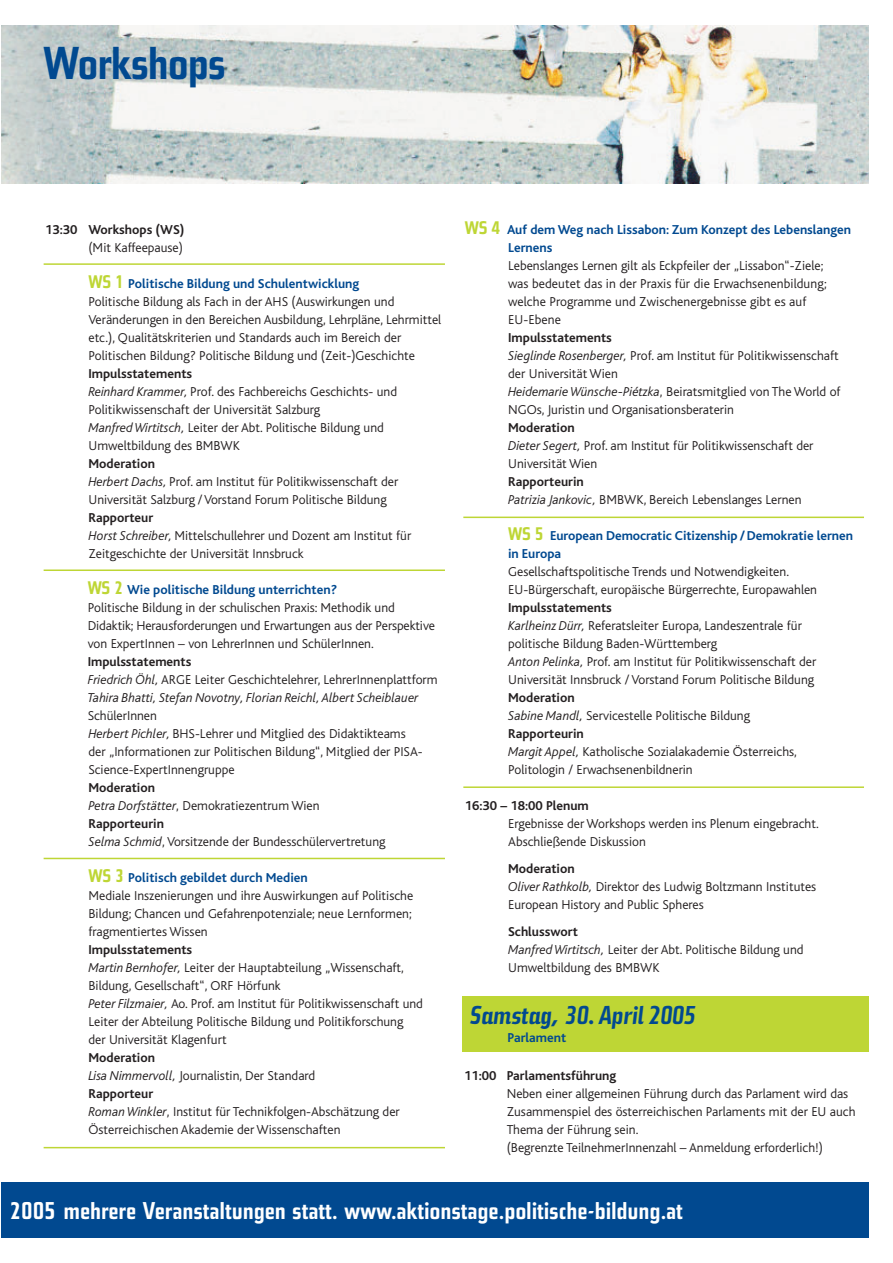
<style>
.page{position:relative;width:893px;height:1263px;background:#fff}
.page>*{position:absolute;margin:0;border:0;box-sizing:border-box;transform-origin:0 0}
.t1{font:700 45.6px "Steile Futura BQ";color:#014990}
.t2{font:italic 700 25.5px "Steile Futura BQ";color:#014990}
.t3{font:700 24px "Steile Futura BQ";letter-spacing:.02em;color:#fff}
.t4{font:300 13.5px/18px "Bliss";color:#231f20}
.t5{font:italic 300 13.5px/18px "Bliss";color:#231f20}
.t6{font:700 13.5px/18px "Bliss";letter-spacing:-.005em;color:#014990}
.t7{font:700 13.5px "Bliss";color:#231f20}
.s1{font-family:"Steile Futura BQ";font-weight:700;font-size:18px;color:#bed635}
.s2{font-weight:700;color:#014990}
.s3{font-weight:700}
.s4{font-style:italic}
.s5{font-weight:700;font-style:normal}
.s6{font-style:normal}
.s7{font-family:"Steile Futura BQ";font-size:18px;color:#bed635}
</style>
<div class="page">
<img style="left:1px;top:26px;width:867px;height:157px">
<div style="left:462px;top:996px;width:406px;height:56px;background:#bed635"></div>
<hr style="left:44px;top:263px;width:401px;height:2px;background:#bed635">
<hr style="left:44px;top:570px;width:401px;height:1px;background:#bed635">
<hr style="left:44px;top:858px;width:401px;height:1px;background:#bed635">
<hr style="left:44px;top:1147px;width:401px;height:1px;background:#bed635">
<hr style="left:463px;top:786px;width:401px;height:2px;background:#bed635">
<hr style="left:463px;top:517px;width:401px;height:1px;background:#bed635">
<div style="left:1px;top:1182px;width:867px;height:55px;background:#014990"></div>
<h1 class="t1" style="left:44px;top:47px;width:183px">Workshops</h1>
<p class="t7" style="left:45px;top:224px;width:141px">13:30 Workshops (WS)</p>
<p class="t4" style="left:88px;top:240px;width:96px">(Mit Kaffeepause)</p>
<p class="t4" style="left:88px;top:276px;width:354px"><span class="s1">WS 1</span> <span class="s2">Politische Bildung und Schulentwicklung<br></span>Politische Bildung als Fach in der AHS (Auswirkungen und Veränderungen in den Bereichen Ausbildung, Lehrpläne, Lehrmittel etc.), Qualitätskriterien und Standards auch im Bereich der Politischen Bildung? Politische Bildung und (Zeit-)Geschichte</p>
<p class="t4" style="left:88px;top:366px;width:310px"><span class="s3">Impulsstatements<br></span><span class="s4">Reinhard Krammer,</span> Prof. des Fachbereichs Geschichts- und Politikwissenschaft der Universität Salzburg<br><span class="s4">Manfred Wirtitsch,</span> Leiter der Abt. Politische Bildung und Umweltbildung des BMBWK</p>
<p class="t4" style="left:88px;top:456px;width:311px"><span class="s3">Moderation<br></span><span class="s4">Herbert Dachs,</span> Prof. am Institut für Politikwissenschaft der<br>Universität Salzburg /Vorstand Forum Politische Bildung</p>
<p class="t4" style="left:88px;top:510px;width:324px"><span class="s3">Rapporteur<br></span><span class="s4">Horst Schreiber,</span> Mittelschullehrer und Dozent am Institut für<br>Zeitgeschichte der Universität Innsbruck</p>
<p class="t4" style="left:88px;top:582px;width:349px"><span class="s1">WS 2</span> <span class="s2">Wie politische Bildung unterrichten?<br></span>Politische Bildung in der schulischen Praxis: Methodik und Didaktik; Herausforderungen und Erwartungen aus der Perspektive von ExpertInnen – von LehrerInnen und SchülerInnen.</p>
<p class="t5" style="left:88px;top:654px;width:351px"><span class="s5">Impulsstatements<br></span>Friedrich Öhl, <span class="s6">ARGE Leiter Geschichtelehrer, LehrerInnenplattform<br></span>Tahira Bhatti, Stefan Novotny, Florian Reichl, Albert Scheiblauer</p>
<p class="t4" style="left:88px;top:708px;width:336px">SchülerInnen<br><span class="s4">Herbert Pichler,</span> BHS-Lehrer und Mitglied des Didaktikteams der „Informationen zur Politischen Bildung“, Mitglied der PISA-Science-ExpertInnengruppe</p>
<p class="t4" style="left:88px;top:780px;width:298px"><span class="s3">Moderation<br></span><span class="s4">Petra Dorfstätter</span>, Demokratiezentrum Wien<br><span class="s3">Rapporteurin<br></span><span class="s4">Selma Schmid</span>, Vorsitzende der Bundesschülervertretung</p>
<p class="t4" style="left:88px;top:870px;width:326px"><span class="s1">WS 3</span> <span class="s2">Politisch gebildet durch Medien<br></span>Mediale Inszenierungen und ihre Auswirkungen auf Politische Bildung; Chancen und Gefahrenpotenziale; neue Lernformen; fragmentiertes Wissen</p>
<p class="t4" style="left:88px;top:942px;width:336px"><span class="s3">Impulsstatements<br></span><span class="s4">Martin Bernhofer,</span> Leiter der Hauptabteilung „Wissenschaft, Bildung, Gesellschaft“, ORF Hörfunk<br><span class="s4">Peter Filzmaier,</span> Ao. Prof. am Institut für Politikwissenschaft und Leiter der Abteilung Politische Bildung und Politikforschung der Universität Klagenfurt</p>
<p class="t4" style="left:88px;top:1050px;width:313px"><span class="s3">Moderation<br></span><span class="s4">Lisa Nimmervoll,</span> Journalistin, Der Standard<br><span class="s3">Rapporteur<br></span><span class="s4">Roman Winkler</span>, Institut für Technikfolgen-Abschätzung der Österreichischen Akademie der Wissenschaften</p>
<p class="t6" style="left:508px;top:222px;width:344px;text-indent:-43px"><span class="s7">WS 4</span> Auf dem Weg nach Lissabon: Zum Konzept des Lebenslangen<br>Lernens</p>
<p class="t4" style="left:508px;top:258px;width:320px">Lebenslanges Lernen gilt als Eckpfeiler der „Lissabon“-Ziele; was bedeutet das in der Praxis für die Erwachsenenbildung; welche Programme und Zwischenergebnisse gibt es auf EU-Ebene</p>
<p class="t4" style="left:508px;top:330px;width:334px"><span class="s3">Impulsstatements<br></span><span class="s4">Sieglinde Rosenberger,</span> Prof. am Institut für Politikwissenschaft der Universität Wien<br><span class="s4">Heidemarie Wünsche-Piétzka</span>, Beiratsmitglied von The World of NGOs, Juristin und Organisationsberaterin</p>
<p class="t4" style="left:508px;top:420px;width:307px"><span class="s3">Moderation<br></span><span class="s4">Dieter Segert,</span> Prof. am Institut für Politikwissenschaft der<br>Universität Wien</p>
<p class="t4" style="left:508px;top:474px;width:295px"><span class="s3">Rapporteurin<br></span><span class="s4">Patrizia Jankovic,</span> BMBWK, Bereich Lebenslanges Lernen</p>
<p class="t6" style="left:508px;top:528px;width:346px"><span class="s7">WS 5</span> European Democratic Citizenship /Demokratie lernen in Europa</p>
<p class="t4" style="left:508px;top:564px;width:310px">Gesellschaftspolitische Trends und Notwendigkeiten.<br>EU-Bürgerschaft, europäische Bürgerrechte, Europawahlen</p>
<p class="t4" style="left:508px;top:600px;width:310px"><span class="s3">Impulsstatements<br></span><span class="s4">Karlheinz Dürr,</span> Referatsleiter Europa, Landeszentrale für politische Bildung Baden-Württemberg<br><span class="s4">Anton Pelinka,</span> Prof. am Institut für Politikwissenschaft der Universität Innsbruck / Vorstand Forum Politische Bildung</p>
<p class="t4" style="left:508px;top:690px;width:290px"><span class="s3">Moderation<br></span><span class="s4">Sabine Mandl,</span> Servicestelle Politische Bildung <span class="s3">Rapporteurin<br></span><span class="s4">Margit Appel,</span> Katholische Sozialakademie Österreichs, Politologin / Erwachsenenbildnerin</p>
<p class="t7" style="left:465px;top:801px;width:125px">16:30 – 18:00 Plenum</p>
<p class="t4" style="left:508px;top:816px;width:312px">Ergebnisse der Workshops werden ins Plenum eingebracht.<br>Abschließende Diskussion</p>
<p class="t4" style="left:508px;top:861px;width:309px"><span class="s3">Moderation<br></span><span class="s4">Oliver Rathkolb,</span> Direktor des Ludwig Boltzmann Institutes<br>European History and Public Spheres</p>
<p class="t4" style="left:508px;top:924px;width:297px"><span class="s3">Schlusswort<br></span><span class="s4">Manfred Wirtitsch,</span> Leiter der Abt. Politische Bildung und<br>Umweltbildung des BMBWK</p>
<h2 class="t2" style="left:470px;top:1006px;width:227px">Samstag, 30. April 2005</h2>
<p class="t6" style="left:507px;top:1030px;width:60px">Parlament</p>
<p class="t7" style="left:464px;top:1070px;width:154px">11:00 Parlamentsführung</p>
<p class="t4" style="left:506px;top:1085px;width:350px">Neben einer allgemeinen Führung durch das Parlament wird das Zusammenspiel des österreichischen Parlaments mit der EU auch Thema der Führung sein.<br>(Begrenzte TeilnehmerInnenzahl – Anmeldung erforderlich!)</p>
<h3 class="t3" style="left:10px;top:1202px;width:674px">2005 mehrere Veranstaltungen statt. www.aktionstage.politische-bildung.at</h3>
</div>
